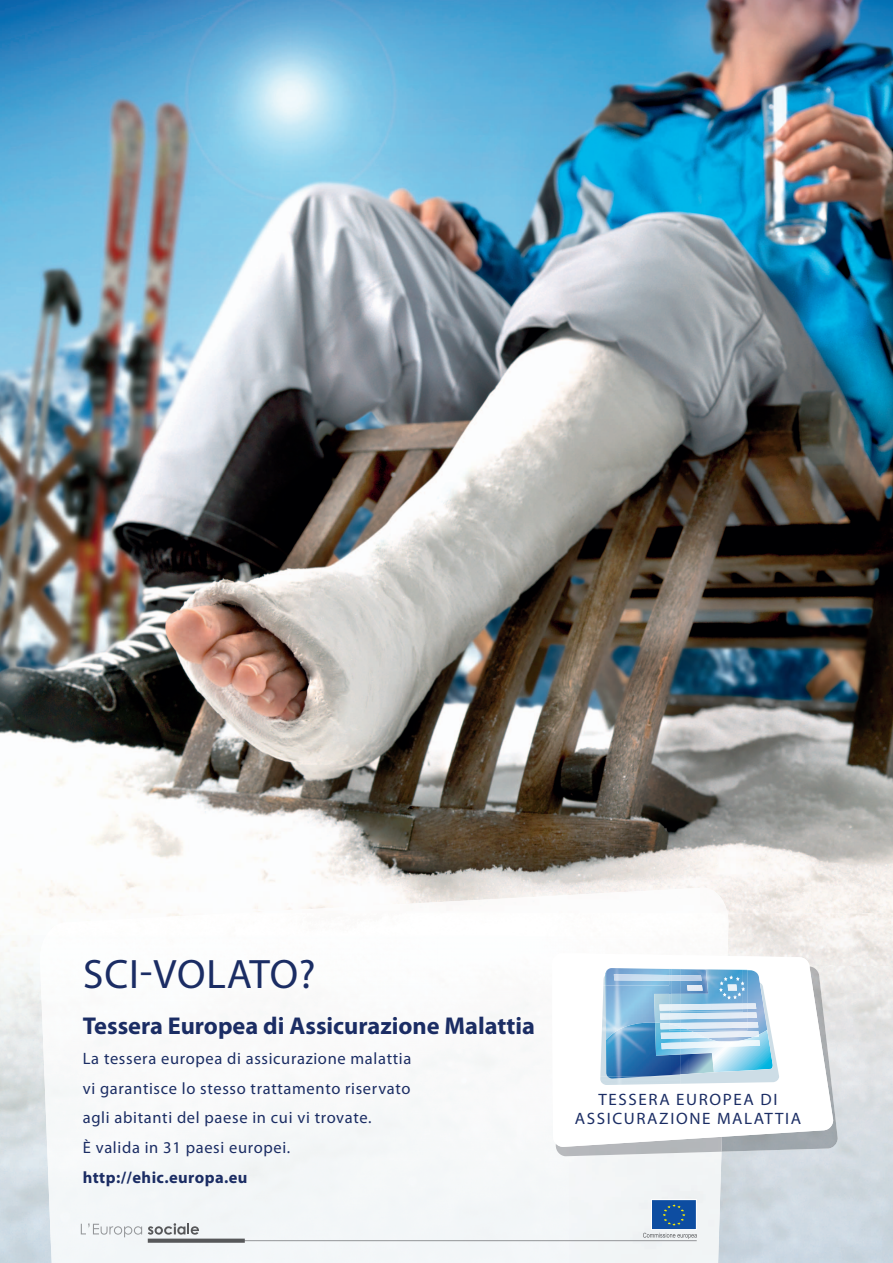
<style>
.page{position:relative;width:893px;height:1263px;background:#fff}
.page>*{position:absolute;margin:0;border:0;box-sizing:border-box;transform-origin:0 0}
.t1{font:41.25px "Myriad Pro";letter-spacing:.02em;color:#1b2d64}
.t2{font:700 24.38px "Myriad Pro";color:#1b2d64}
.t3{font:16.5px/29.8px "Myriad Pro";letter-spacing:.04em;color:#1b2d64}
.t4{font:16.5px/19.8px "Myriad Pro";letter-spacing:.095em;color:#1b2d64;text-align:center}
.t5{font:700 16.5px "Myriad Pro";letter-spacing:.025em;color:#1b2d64}
</style>
<div class="page">
<img style="left:0;top:0;width:893px;height:913px">
<img style="left:234px;top:888px;width:493px;height:25px">
<img style="left:718px;top:913px;width:11px;height:40px">
<img style="left:722px;top:966px;width:116px;height:186px">
<img style="left:556px;top:1147px;width:166px;height:9px">
<svg style="left:552px;top:953px;width:281px;height:194px"></svg>
<img style="left:580px;top:959px;width:100px;height:155px">
<img style="left:600px;top:975px;width:80px;height:110px">
<img style="left:606px;top:968px;width:44px;height:17px">
<img style="left:580px;top:985px;width:20px;height:91px">
<img style="left:600px;top:985px;width:50px;height:91px">
<img style="left:614px;top:974px;width:36px;height:7px">
<svg style="left:650px;top:959px;width:129px;height:125px"></svg>
<svg style="left:81px;top:1223px;width:61px;height:14px"></svg>
<svg style="left:148px;top:1223px;width:51px;height:11px"></svg>
<div style="left:651px;top:1199px;width:45px;height:30px;background:#0d4da1"></div>
<div style="left:651px;top:1199px;width:46px;height:31px;border:1px solid #fff"></div>
<svg style="left:663px;top:1204px;width:22px;height:22px"></svg>
<svg style="left:643px;top:1233px;width:54px;height:6px"></svg>
<hr style="left:157px;top:1240px;width:540px;height:1px;background:#939598">
<svg style="left:148px;top:1238px;width:97px;height:4px"></svg>
<h1 class="t1" style="left:83px;top:958px;width:234px">SCI-VOLATO?</h1>
<h2 class="t2" style="left:83px;top:1017px;width:454px">Tessera Europea di Assicurazione Malattia</h2>
<p class="t3" style="left:83px;top:1045px;width:330px">La tessera europea di assicurazione malattia vi garantisce lo stesso trattamento riservato agli abitanti del paese in cui vi trovate.<br>È valida in 31 paesi europei.</p>
<p class="t5" style="left:83px;top:1171px;width:166px">http://ehic.europa.eu</p>
<p class="t4" style="left:575px;top:1091px;width:228px">TESSERA EUROPEA DI<br>ASSICURAZIONE MALATTIA</p>
</div>
